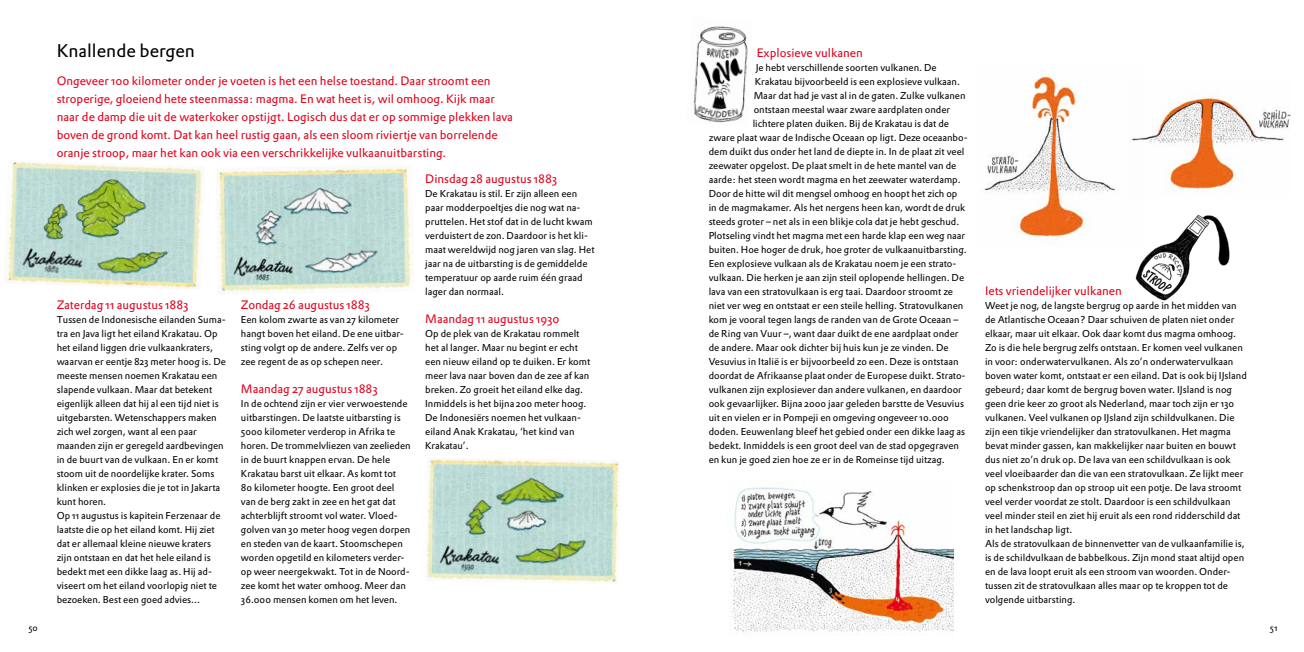
<style>
.page{position:relative;width:1304px;height:652px;background:#fff}
.page>*{position:absolute;margin:0;border:0;box-sizing:border-box;transform-origin:0 0}
.t1{font:18px "DTL Prokyon ST";color:#000}
.t2{font:12px/18px "DTL Prokyon ST";color:#e2001a}
.t3{font:9.8px/14px "DTL Prokyon ST";color:#000}
.t4{font:9px "DTL Prokyon ST";color:#000}
</style>
<div class="page">
<img style="left:216px;top:166px;width:196px;height:126px">
<img style="left:426px;top:459px;width:193px;height:123px">
<img style="left:1142px;top:93px;width:149px;height:100px">
<img style="left:982px;top:76px;width:160px;height:164px">
<img style="left:731px;top:486px;width:222px;height:148px">
<img style="left:6px;top:162px;width:197px;height:128px">
<img style="left:1129px;top:208px;width:101px;height:93px">
<img style="left:693px;top:26px;width:55px;height:97px">
<h1 class="t1" style="left:57px;top:39px;width:140px">Knallende bergen</h1>
<p class="t2" style="left:57px;top:71px;width:458px">Ongeveer 100 kilometer onder je voeten is het een helse toestand. Daar stroomt een stroperige, gloeiend hete steenmassa: magma. En wat heet is, wil omhoog. Kijk maar naar de damp die uit de waterkoker opstijgt. Logisch dus dat er op sommige plekken lava boven de grond komt. Dat kan heel rustig gaan, als een sloom riviertje van borrelende oranje stroop, maar het kan ook via een verschrikkelijke vulkaanuitbarsting.</p>
<p class="t2" style="left:57px;top:295px;width:133px">Zaterdag 11 augustus 1883</p>
<p class="t3" style="left:57px;top:312px;width:171px">Tussen de Indonesische eilanden Suma&shy;tra en Java ligt het eiland Krakatau. Op het eiland liggen drie vulkaankraters, waarvan er eentje 823 meter hoog is. De meeste mensen noemen Krakatau een slapende vulkaan. Maar dat betekent eigenlijk alleen dat hij al een tijd niet is uitgebarsten. Wetenschappers maken zich wel zorgen, want al een paar maanden zijn er geregeld aardbevingen in de buurt van de vulkaan. En er komt stoom uit de noordelijke krater. Soms klinken er explosies die je tot in Jakarta kunt horen.<br>Op 11 augustus is kapitein Ferzenaar de laatste die op het eiland komt. Hij ziet dat er allemaal kleine nieuwe kraters zijn ontstaan en dat het hele eiland is bedekt met een dikke laag as. Hij ad&shy;viseert om het eiland voorlopig niet te bezoeken. Best een goed advies...</p>
<p class="t2" style="left:241px;top:295px;width:131px">Zondag 26 augustus 1883</p>
<p class="t3" style="left:241px;top:312px;width:164px">Een kolom zwarte as van 27 kilometer hangt boven het eiland. De ene uitbar&shy;sting volgt op de andere. Zelfs ver op zee regent de as op schepen neer.</p>
<p class="t2" style="left:241px;top:379px;width:138px">Maandag 27 augustus 1883</p>
<p class="t3" style="left:241px;top:396px;width:171px">In de ochtend zijn er vier verwoestende uitbarstingen. De laatste uitbarsting is 5000 kilometer verderop in Afrika te horen. De trommelvliezen van zeelieden in de buurt knappen ervan. De hele Krakatau barst uit elkaar. As komt tot<br>80 kilometer hoogte. Een groot deel van de berg zakt in zee en het gat dat achterblijft stroomt vol water. Vloed&shy;golven van 30 meter hoog vegen dorpen en steden van de kaart. Stoomschepen worden opgetild en kilometers verder&shy;op weer neergekwakt. Tot in de Noord&shy;zee komt het water omhoog. Meer dan 36.000 mensen komen om het leven.</p>
<p class="t2" style="left:425px;top:169px;width:134px">Dinsdag 28 augustus 1883</p>
<p class="t3" style="left:425px;top:186px;width:171px">De Krakatau is stil. Er zijn alleen een paar modderpoeltjes die nog wat na&shy;pruttelen. Het stof dat in de lucht kwam verduistert de zon. Daardoor is het kli&shy;maat wereldwijd nog jaren van slag. Het jaar na de uitbarsting is de gemiddelde temperatuur op aarde ruim één graad lager dan normaal.</p>
<p class="t2" style="left:425px;top:309px;width:136px">Maandag 11 augustus 1930</p>
<p class="t3" style="left:425px;top:326px;width:167px">Op de plek van de Krakatau rommelt het al langer. Maar nu begint er echt een nieuw eiland op te duiken. Er komt meer lava naar boven dan de zee af kan breken. Zo groeit het eiland elke dag.<br>Inmiddels is het bijna 200 meter hoog.<br>De Indonesiërs noemen het vulkaan&shy;eiland Anak Krakatau, ‘het kind van Krakatau’.</p>
<p class="t2" style="left:757px;top:43px;width:108px">Explosieve vulkanen</p>
<p class="t3" style="left:756px;top:60px;width:183px">Je hebt verschillende soorten vulkanen. De</p>
<p class="t3" style="left:755px;top:74px;width:207px">Krakatau bijvoorbeeld is een explosieve vulkaan.</p>
<p class="t3" style="left:754px;top:88px;width:213px">Maar dat had je vast al in de gaten. Zulke vulkanen</p>
<p class="t3" style="left:754px;top:102px;width:198px">ontstaan meestal waar zware aardplaten onder</p>
<p class="t3" style="left:753px;top:116px;width:198px">lichtere platen duiken. Bij de Krakatau is dat de</p>
<p class="t3" style="left:709px;top:130px;width:261px">zware plaat waar de Indische Oceaan op ligt. Deze oceaanbo-</p>
<p class="t3" style="left:709px;top:144px;width:257px">dem duikt dus onder het land de diepte in. In de plaat zit veel</p>
<p class="t3" style="left:709px;top:158px;width:249px">zeewater opgelost. De plaat smelt in de hete mantel van de</p>
<p class="t3" style="left:709px;top:172px;width:254px">aarde: het steen wordt magma en het zeewater waterdamp.</p>
<p class="t3" style="left:709px;top:186px;width:250px">Door de hitte wil dit mengsel omhoog en hoopt het zich op</p>
<p class="t3" style="left:709px;top:200px;width:258px">in de magmakamer. Als het nergens heen kan, wordt de druk</p>
<p class="t3" style="left:709px;top:214px;width:252px">steeds groter – net als in een blikje cola dat je hebt geschud.</p>
<p class="t3" style="left:709px;top:228px;width:258px">Plotseling vindt het magma met een harde klap een weg naar</p>
<p class="t3" style="left:709px;top:242px;width:259px">buiten. Hoe hoger de druk, hoe groter de vulkaanuitbarsting.</p>
<p class="t3" style="left:709px;top:256px;width:249px">Een explosieve vulkaan als de Krakatau noem je een strato-</p>
<p class="t3" style="left:709px;top:270px;width:257px">vulkaan. Die herken je aan zijn steil oplopende hellingen. De</p>
<p class="t3" style="left:709px;top:284px;width:246px">lava van een stratovulkaan is erg taai. Daardoor stroomt ze</p>
<p class="t3" style="left:709px;top:298px;width:256px">niet ver weg en ontstaat er een steile helling. Stratovulkanen</p>
<p class="t3" style="left:709px;top:312px;width:251px">kom je vooral tegen langs de randen van de Grote Oceaan –</p>
<p class="t3" style="left:709px;top:326px;width:251px">de Ring van Vuur –, want daar duikt de ene aardplaat onder</p>
<p class="t3" style="left:709px;top:340px;width:241px">de andere. Maar ook dichter bij huis kun je ze vinden. De</p>
<p class="t3" style="left:709px;top:354px;width:251px">Vesuvius in Italië is er bijvoorbeeld zo een. Deze is ontstaan</p>
<p class="t3" style="left:709px;top:368px;width:258px">doordat de Afrikaanse plaat onder de Europese duikt. Strato-</p>
<p class="t3" style="left:709px;top:382px;width:255px">vulkanen zijn explosiever dan andere vulkanen, en daardoor</p>
<p class="t3" style="left:709px;top:396px;width:257px">ook gevaarlijker. Bijna 2000 jaar geleden barstte de Vesuvius</p>
<p class="t3" style="left:709px;top:410px;width:242px">uit en vielen er in Pompeji en omgeving ongeveer 10.000</p>
<p class="t3" style="left:709px;top:424px;width:258px">doden. Eeuwenlang bleef het gebied onder een dikke laag as</p>
<p class="t3" style="left:709px;top:438px;width:252px">bedekt. Inmiddels is een groot deel van de stad opgegraven</p>
<p class="t3" style="left:709px;top:452px;width:238px">en kun je goed zien hoe ze er in de Romeinse tijd uitzag.</p>
<p class="t2" style="left:985px;top:281px;width:138px">Iets vriendelijker vulkanen</p>
<p class="t3" style="left:985px;top:298px;width:263px">Weet je nog, de langste bergrug op aarde in het midden van de Atlantische Oceaan? Daar schuiven de platen niet onder elkaar, maar uit elkaar. Ook daar komt dus magma omhoog.<br>Zo is die hele bergrug zelfs ontstaan. Er komen veel vulkanen in voor: onderwatervulkanen. Als zo’n onderwatervulkaan boven water komt, ontstaat er een eiland. Dat is ook bij IJsland gebeurd; daar komt de bergrug boven water. IJsland is nog geen drie keer zo groot als Nederland, maar toch zijn er 130 vulkanen. Veel vulkanen op IJsland zijn schildvulkanen. Die zijn een tikje vriendelijker dan stratovulkanen. Het magma bevat minder gassen, kan makkelijker naar buiten en bouwt dus niet zo’n druk op. De lava van een schildvulkaan is ook veel vloeibaarder dan die van een stratovulkaan. Ze lijkt meer op schenkstroop dan op stroop uit een potje. De lava stroomt veel verder voordat ze stolt. Daardoor is een schildvulkaan veel minder steil en ziet hij eruit als een rond ridderschild dat in het landschap ligt.<br>Als de stratovulkaan de binnenvetter van de vulkaanfamilie is, is de schildvulkaan de babbelkous. Zijn mond staat altijd open en de lava loopt eruit als een stroom van woorden. Onder&shy;tussen zit de stratovulkaan alles maar op te kroppen tot de volgende uitbarsting.</p>
<p class="t4" style="left:28px;top:622px;width:11px">50</p>
<p class="t4" style="left:1270px;top:622px;width:9px">51</p>
</div>
